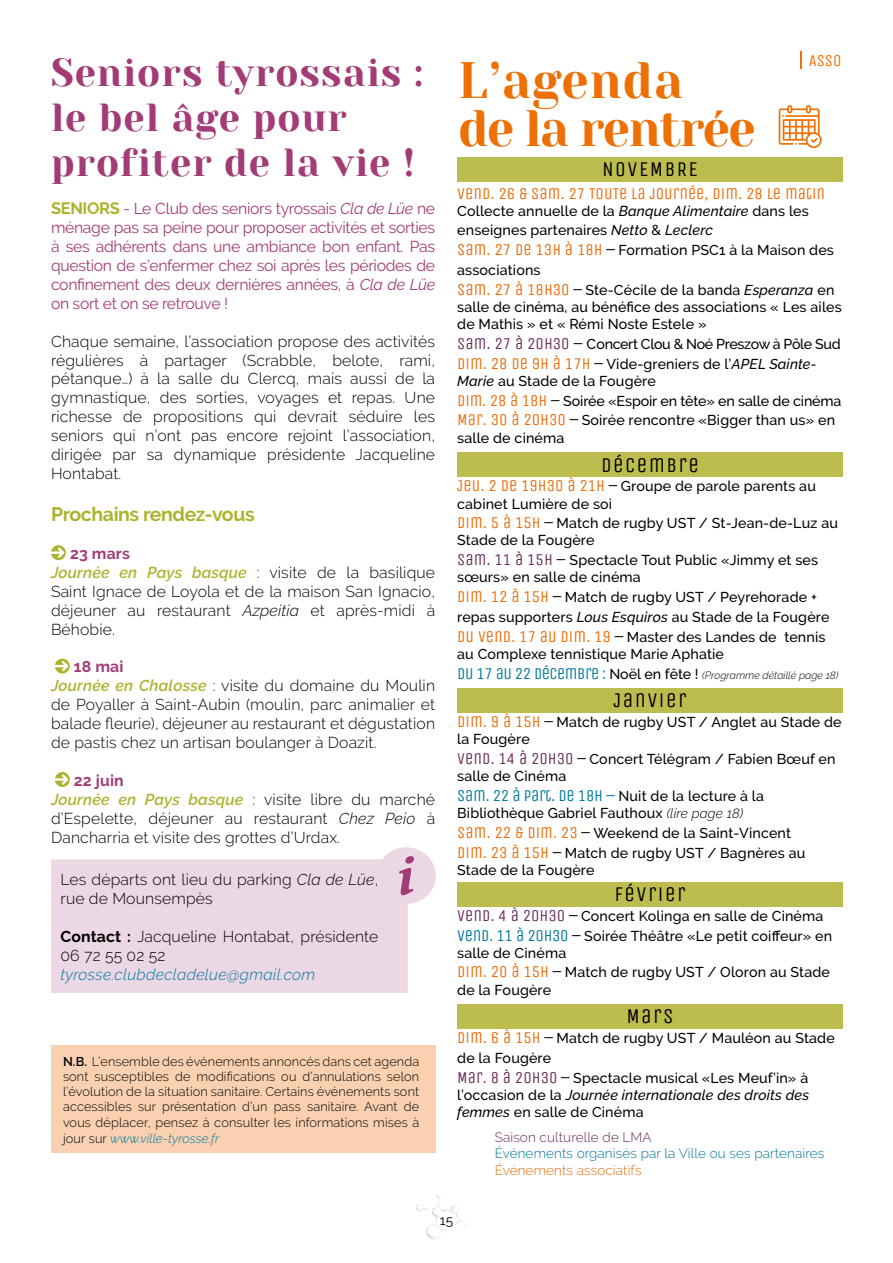
<style>
.page{position:relative;width:893px;height:1263px;background:#fff}
.page>*{position:absolute;margin:0;border:0;box-sizing:border-box;transform-origin:0 0}
.t1{font:51px/48px "Yeseva One";letter-spacing:-.03em;color:#ed7004;scale:.95 1}
.t2{font:39px/45px "Yeseva One";letter-spacing:.03em;color:#a23b76}
.t3{font:21px "Unica One";letter-spacing:.07em;color:#000}
.t4{font:700 19.5px "Raleway";letter-spacing:-.02em;color:#acb32d}
.t5{font:16.5px "Unica One";color:#ed6b06}
.t6{font:16.5px "Unica One";letter-spacing:-.02em;color:#0077a1}
.t7{font:16.5px "Unica One";color:#ed7004}
.t8{font:300 15.75px/18.9px "Raleway";letter-spacing:.01em;color:#000}
.t9{font:15.75px/18.9px "Raleway";letter-spacing:-.02em;color:#a23b76;text-align:justify}
.t10{font:italic 300 15.75px "Raleway";letter-spacing:.02em;color:#0077a1}
.t11{font:500 14.25px/19.8px "Raleway";letter-spacing:.01em;color:#000}
.t12{font:500 14.25px/19.8px "Raleway";letter-spacing:-.025em;color:#000}
.t13{font:italic 500 14.25px/17.1px "Raleway";letter-spacing:.01em;color:#000}
.t14{font:300 13.5px "Raleway";letter-spacing:.01em;color:#0077a1}
.t15{font:300 13.5px "Raleway";letter-spacing:.01em;color:#6b2a58}
.t16{font:300 13.5px "Raleway";letter-spacing:.01em;color:#ed6b06}
.t17{font:13.5px "Raleway";color:#000}
.t18{font:300 12.75px/15.5px "Raleway";letter-spacing:.01em;color:#000;text-align:justify}
.t19{font:italic 300 10.5px "Raleway";color:#000}
.s1{font-style:italic}
.s2{font-family:"Unica One";font-weight:400;font-size:16.5px;color:#ed6b06}
.s3{font-family:"Unica One";font-weight:400;font-size:16.5px}
.s4{font-family:"Unica One";font-weight:400;font-size:16.5px;color:#6b2a58}
.s5{font-family:"Unica One";font-weight:400;font-style:normal;font-size:16.5px;color:#0077a1}
.s6{font-weight:500;font-style:normal;font-size:14.25px}
.s7{font-family:"Raleway";font-weight:500;font-size:14.25px;color:#000}
.s8{font-weight:300;font-style:italic;font-size:13.5px}
.s9{font-family:"Unica One";font-weight:400;font-size:16.5px;color:#0077a1}
.s10{font-style:normal}
.s11{font-weight:700;font-size:16.5px;color:#acb32d}
.s12{font-weight:700;color:#a23b76}
.s13{font-weight:600;font-style:italic;color:#acb32d}
.s14{font-weight:700}
.s15{font-weight:600}
.s16{font-style:italic;color:#0077a1}
</style>
<div class="page">
<svg style="left:416px;top:1193px;width:51px;height:47px"></svg>
<svg style="left:51px;top:545px;width:15px;height:15px"></svg>
<svg style="left:55px;top:659px;width:15px;height:14px"></svg>
<svg style="left:55px;top:772px;width:15px;height:15px"></svg>
<div style="left:51px;top:1045px;width:384px;height:107px;background:#f9d1b1"></div>
<svg style="left:779px;top:105px;width:43px;height:43px"></svg>
<div style="left:457px;top:157px;width:386px;height:25px;background:#bdbc4e"></div>
<div style="left:457px;top:452px;width:386px;height:25px;background:#bdbc4e"></div>
<div style="left:457px;top:688px;width:386px;height:25px;background:#bdbc4e"></div>
<div style="left:457px;top:882px;width:386px;height:24px;background:#bdbc4e"></div>
<div style="left:457px;top:1004px;width:386px;height:25px;background:#bdbc4e"></div>
<svg style="left:51px;top:847px;width:385px;height:146px;background:#eedde7"></svg>
<svg style="left:399px;top:856px;width:15px;height:40px"></svg>
<svg style="left:800px;top:52px;width:2px;height:17px"></svg>
<p class="t7" style="left:809px;top:51px;width:34px">ASSO</p>
<h2 class="t2" style="left:51px;top:49px;width:374px">Seniors tyrossais : le bel âge pour profiter de la vie !</h2>
<h1 class="t1" style="left:458px;top:54px;width:314px">L’agenda<br>de la rentrée</h1>
<h3 class="t3" style="left:602px;top:157px;width:97px">NOVEMBRE</h3>
<p class="t5" style="left:457px;top:183px;width:369px">VEND. 26 &amp; SAM. 27 TOUTE LA JOURNÉE, DIM. 28 LE MATIN</p>
<p class="t11" style="left:457px;top:201px;width:379px">Collecte annuelle de la <span class="s1">Banque Alimentaire</span> dans les enseignes partenaires <span class="s1">Netto</span> &amp; <span class="s1">Leclerc<br></span><span class="s2">SAM. 27 DE 13H À 18H</span> <span class="s3">–</span> Formation PSC1 à la Maison des associations<br><span class="s2">SAM. 27 À 18H30</span> <span class="s3">–</span> Ste-Cécile de la banda <span class="s1">Esperanza</span> en</p>
<p class="t11" style="left:457px;top:298px;width:386px;line-height:17.1px">salle de cinéma, au bénéfice des associations « Les ailes de Mathis » et « Rémi Noste Estele »</p>
<p class="t12" style="left:457px;top:334px;width:385px"><span class="s4">SAM. 27 À 20H30</span> <span class="s3">–</span> Concert Clou &amp; Noé Preszow à Pôle Sud<br><span class="s2">DIM. 28 DE 9H À 17H</span> <span class="s3">–</span> Vide-greniers de l’<span class="s1">APEL Sainte-</span></p>
<p class="t11" style="left:457px;top:371px;width:386px"><span class="s1">Marie</span> au Stade de la Fougère<br><span class="s2">DIM. 28 À 18H</span> <span class="s3">–</span> Soirée «Espoir en tête» en salle de cinéma<br><span class="s2">MAR. 30 À 20H30</span> <span class="s3">–</span> Soirée rencontre «Bigger than us» en</p>
<p class="t11" style="left:457px;top:428px;width:109px">salle de cinéma</p>
<h3 class="t3" style="left:601px;top:452px;width:99px">DÉCEMBRE</h3>
<p class="t11" style="left:457px;top:478px;width:360px;line-height:17.1px"><span class="s2">JEU. 2 DE 19H30 À 21H</span> <span class="s3">–</span> Groupe de parole parents au cabinet Lumière de soi</p>
<p class="t11" style="left:457px;top:515px;width:382px;line-height:17.1px"><span class="s2">DIM. 5 À 15H</span> <span class="s3">–</span> Match de rugby UST / St-Jean-de-Luz au<br>Stade de la Fougère</p>
<p class="t11" style="left:457px;top:552px;width:362px;line-height:17.1px"><span class="s4">SAM. 11 À 15H</span> <span class="s3">–</span> Spectacle Tout Public «Jimmy et ses sœurs» en salle de cinéma</p>
<p class="t11" style="left:457px;top:587px;width:374px"><span class="s2">DIM. 12 À 15H</span> <span class="s3">–</span> Match de rugby UST / Peyrehorade + repas supporters <span class="s1">Lous Esquiros</span> au Stade de la Fougère<br><span class="s2">DU VEND. 17 AU DIM. 19</span> <span class="s3">–</span> Master des Landes de tennis</p>
<p class="t11" style="left:457px;top:644px;width:268px">au Complexe tennistique Marie Aphatie</p>
<p class="t19" style="left:457px;top:669px;width:383px"><span class="s5">DU 17 AU 22 DÉCEMBRE :</span> <span class="s6">Noël en fête !</span> (Programme détaillé page 18)</p>
<h3 class="t3" style="left:613px;top:688px;width:74px">JANVIER</h3>
<p class="t11" style="left:457px;top:714px;width:386px;line-height:17.1px"><span class="s2">DIM. 9 À 15H</span> <span class="s3">–</span> Match de rugby UST / Anglet au Stade de la Fougère</p>
<p class="t11" style="left:457px;top:750px;width:380px;line-height:17.1px"><span class="s4">VEND. 14 À 20H30</span> <span class="s3">–</span> Concert Télégram / Fabien Bœuf en salle de Cinéma</p>
<p class="t6" style="left:457px;top:786px;width:308px">SAM. 22 À PART. DE 18H – <span class="s7">Nuit de la lecture à la</span></p>
<p class="t11" style="left:457px;top:803px;width:350px">Bibliothèque Gabriel Fauthoux <span class="s8">(lire page 18)<br></span><span class="s2">SAM. 22 &amp; DIM. 23</span> <span class="s3">–</span> Weekend de la Saint-Vincent<br><span class="s2">DIM. 23 À 15H</span> <span class="s3">–</span> Match de rugby UST / Bagnères au</p>
<p class="t11" style="left:457px;top:860px;width:139px">Stade de la Fougère</p>
<h3 class="t3" style="left:614px;top:882px;width:73px">FÉVRIER</h3>
<p class="t11" style="left:457px;top:906px;width:376px"><span class="s4">VEND. 4 À 20H30</span> <span class="s3">–</span> Concert Kolinga en salle de Cinéma<br><span class="s9">VEND. 11 À 20H30</span> <span class="s3">–</span> Soirée Théâtre «Le petit coiffeur» en</p>
<p class="t11" style="left:457px;top:943px;width:374px">salle de Cinéma<br><span class="s2">DIM. 20 À 15H</span> <span class="s3">–</span> Match de rugby UST / Oloron au Stade</p>
<p class="t11" style="left:457px;top:980px;width:95px">de la Fougère</p>
<h3 class="t3" style="left:626px;top:1004px;width:49px">MARS</h3>
<p class="t11" style="left:457px;top:1028px;width:379px"><span class="s2">DIM. 6 À 15H</span> <span class="s3">–</span> Match de rugby UST / Mauléon au Stade de la Fougère<br><span class="s4">MAR. 8 À 20H30</span> <span class="s3">–</span> Spectacle musical «Les Meuf’in» à</p>
<p class="t13" style="left:457px;top:1086px;width:353px"><span class="s10">l’occasion de la</span> Journée internationale des droits des femmes <span class="s10">en salle de Cinéma</span></p>
<p class="t15" style="left:495px;top:1129px;width:159px">Saison culturelle de LMA</p>
<p class="t14" style="left:495px;top:1146px;width:331px">Événements organisés par la Ville ou ses partenaires</p>
<p class="t16" style="left:495px;top:1162px;width:148px">Événements associatifs</p>
<p class="t9" style="left:51px;top:199px;width:386px"><span class="s11">SENIORS</span> - Le Club des seniors tyrossais <span class="s1">Cla de Lüe</span> ne ménage pas sa peine pour proposer activités et sorties à ses adhérents dans une ambiance bon enfant. Pas question de s’enfermer chez soi après les périodes de confinement des deux dernières années, à <span class="s1">Cla de Lüe </span>on sort et on se retrouve !</p>
<p class="t8" style="left:51px;top:332px;width:386px;text-align:justify">Chaque semaine, l’association propose des activités régulières à partager (Scrabble, belote, rami, pétanque…) à la salle du Clercq, mais aussi de la gymnastique, des sorties, voyages et repas. Une richesse de propositions qui devrait séduire les seniors qui n’ont pas encore rejoint l’association, dirigée par sa dynamique présidente Jacqueline Hontabat.</p>
<h3 class="t4" style="left:51px;top:503px;width:205px">Prochains rendez-vous</h3>
<p class="t8" style="left:51px;top:544px;width:386px;text-indent:19px"><span class="s12">23 mars<br></span><span class="s13">Journée en Pays basque</span> : visite de la basilique<br>Saint Ignace de Loyola et de la maison San Ignacio, déjeuner au restaurant <span class="s1">Azpeitia</span> et après-midi à<br>Béhobie.</p>
<p class="t8" style="left:51px;top:657px;width:386px;text-indent:23px"><span class="s12">18 mai<br></span><span class="s13">Journée en Chalosse</span> : visite du domaine du Moulin de Poyaller à Saint-Aubin (moulin, parc animalier et balade fleurie), déjeuner au restaurant et dégustation de pastis chez un artisan boulanger à Doazit.</p>
<p class="t8" style="left:51px;top:771px;width:386px;text-indent:23px"><span class="s12">22 juin<br></span><span class="s13">Journée en Pays basque</span> : visite libre du marché d’Espelette, déjeuner au restaurant <span class="s1">Chez Peio</span> à Dancharria et visite des grottes d’Urdax.</p>
<p class="t8" style="left:60px;top:870px;width:319px">Les départs ont lieu du parking <span class="s1">Cla de Lüe</span>, rue de Mounsempès</p>
<p class="t8" style="left:60px;top:927px;width:319px"><span class="s14">Contact :</span> Jacqueline Hontabat, présidente<br>06 72 55 02 52</p>
<p class="t10" style="left:60px;top:965px;width:256px">tyrosse.clubdecladelue@gmail.com</p>
<p class="t18" style="left:63px;top:1053px;width:358px"><span class="s15">N.B.</span> L’ensemble des événements annoncés dans cet agenda sont susceptibles de modifications ou d’annulations selon l’évolution de la situation sanitaire. Certains événements sont accessibles sur présentation d’un pass sanitaire. Avant de vous déplacer, pensez à consulter les informations mises à jour sur <span class="s16">www.ville-tyrosse.fr</span></p>
<p class="t17" style="left:440px;top:1212px;width:15px">15</p>
</div>
